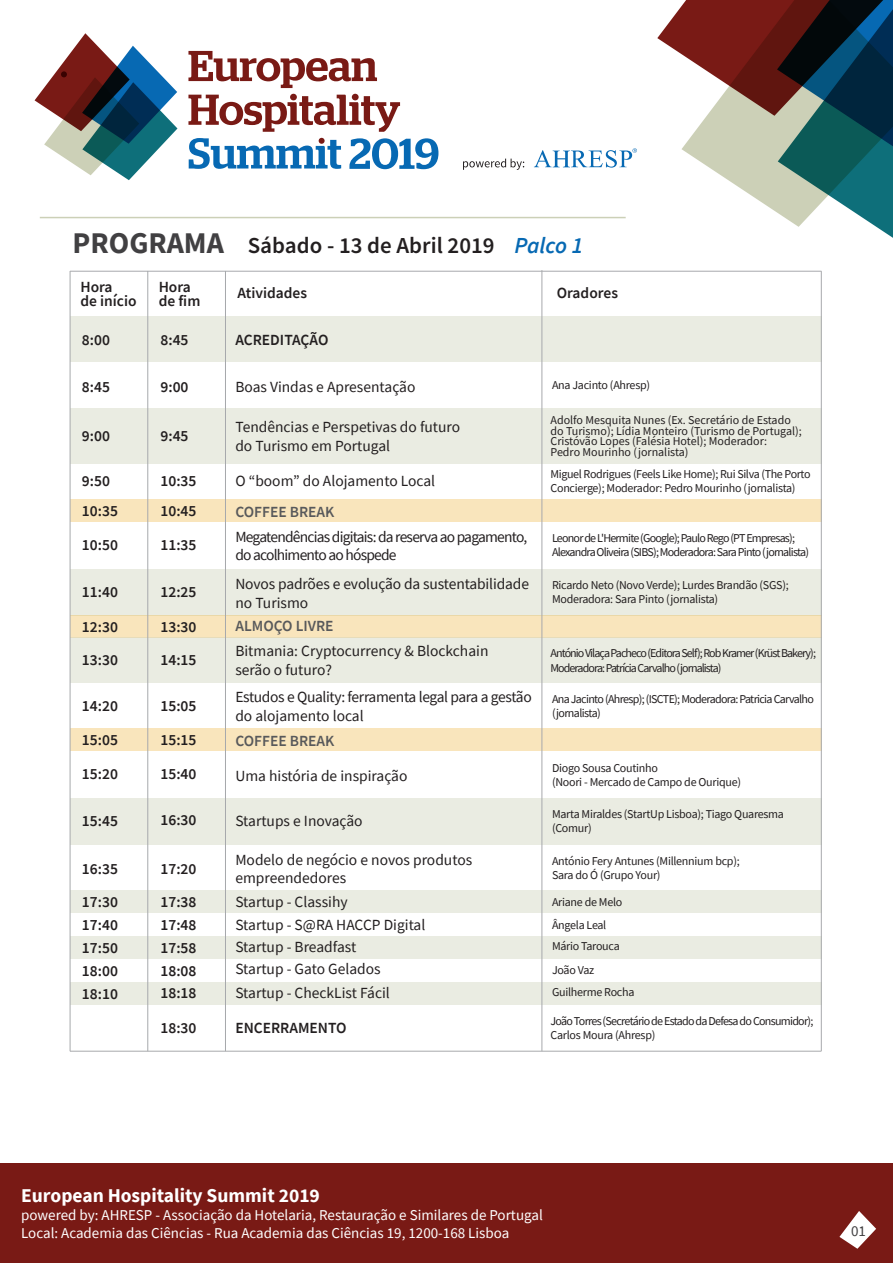
<style>
.page{position:relative;width:893px;height:1263px;background:#fff}
.page>*{position:absolute;margin:0;border:0;box-sizing:border-box;transform-origin:0 0}
.t1{font:700 30px "Source Sans Pro";color:#414042}
.t2{font:600 22.95px "Source Sans Pro";color:#231f20}
.t3{font:700 19.5px "Source Sans Pro";color:#fff}
.t4{font:15.45px/18.6px "Source Sans Pro";color:#231f20}
.t5{font:600 15.45px/13.5px "Source Sans Pro";color:#231f20}
.t6{font:15.45px/18.6px "Source Sans Pro";letter-spacing:-.05em;color:#231f20}
.t7{font:15.45px/18.6px "Source Sans Pro";letter-spacing:-.025em;color:#231f20}
.t8{font:600 15.45px "Source Sans Pro";color:#58595b}
.t9{font:15px/18px "Source Sans Pro";color:#fff}
.t10{font:15px "Source Sans Pro";color:#414042}
.t11{font:12px/14.4px "Source Sans Pro";letter-spacing:-.025em;color:#231f20}
.t12{font:12px/10.5px "Source Sans Pro";color:#231f20}
.t13{font:12px/14.4px "Source Sans Pro";letter-spacing:-.065em;color:#231f20}
.t14{font:12px/14.4px "Source Sans Pro";letter-spacing:-.075em;color:#231f20}
.t15{font:12px/14.4px "Source Sans Pro";letter-spacing:-.06em;color:#231f20}
.t16{font:12px/14.4px "Source Sans Pro";letter-spacing:-.055em;color:#231f20}
.s1{font-style:italic;color:#0769b3}
</style>
<div class="page">
<div style="left:70px;top:890px;width:751px;height:23px;background:#eaece2"></div>
<div style="left:70px;top:936px;width:751px;height:23px;background:#eaece2"></div>
<div style="left:70px;top:982px;width:751px;height:23px;background:#eaece2"></div>
<div style="left:70px;top:316px;width:751px;height:46px;background:#eaece2"></div>
<div style="left:70px;top:798px;width:751px;height:46px;background:#eaece2"></div>
<div style="left:70px;top:569px;width:751px;height:46px;background:#eaece2"></div>
<div style="left:70px;top:499px;width:751px;height:23px;background:#f9e5bc"></div>
<div style="left:70px;top:615px;width:751px;height:23px;background:#f9e5bc"></div>
<div style="left:70px;top:728px;width:751px;height:23px;background:#f9e5bc"></div>
<div style="left:70px;top:408px;width:751px;height:56px;background:#eaece2"></div>
<div style="left:70px;top:637px;width:751px;height:46px;background:#eaece2"></div>
<div style="left:0;top:1164px;width:893px;height:99px;background:#791a15"></div>
<svg style="left:839px;top:1211px;width:37px;height:38px"></svg>
<hr style="left:70px;top:1051px;width:751px;height:1px;background:#a7a9ac">
<hr style="left:542px;top:270px;width:1px;height:781px;background:#a7a9ac">
<hr style="left:148px;top:271px;width:1px;height:780px;background:#a7a9ac">
<hr style="left:225px;top:271px;width:1px;height:780px;background:#a7a9ac">
<hr style="left:821px;top:271px;width:1px;height:780px;background:#a7a9ac">
<hr style="left:70px;top:271px;width:751px;height:1px;background:#a7a9ac">
<hr style="left:70px;top:271px;width:1px;height:780px;background:#a7a9ac">
<hr style="left:40px;top:217px;width:586px;height:1px;background:#ccd0b7">
<svg style="left:534px;top:148px;width:103px;height:20px"></svg>
<svg style="left:463px;top:159px;width:61px;height:11px"></svg>
<svg style="left:657px;top:0;width:236px;height:238px"></svg>
<svg style="left:188px;top:51px;width:189px;height:37px"></svg>
<svg style="left:188px;top:94px;width:212px;height:38px"></svg>
<svg style="left:189px;top:138px;width:152px;height:31px"></svg>
<svg style="left:35px;top:33px;width:142px;height:147px"></svg>
<svg style="left:349px;top:138px;width:89px;height:31px"></svg>
<h1 class="t1" style="left:73px;top:222px;width:153px">PROGRAMA</h1>
<h2 class="t2" style="left:248px;top:231px;width:337px">Sábado - 13 de Abril 2019 <span class="s1">Palco 1</span></h2>
<p class="t5" style="left:80px;top:280px;width:58px">Hora<br>de início</p>
<p class="t5" style="left:159px;top:280px;width:43px">Hora de fim</p>
<p class="t5" style="left:82px;top:333px;width:30px">8:00</p>
<p class="t5" style="left:237px;top:286px;width:71px">Atividades</p>
<p class="t5" style="left:557px;top:286px;width:63px">Oradores</p>
<p class="t5" style="left:160px;top:333px;width:30px">8:45</p>
<p class="t5" style="left:235px;top:333px;width:95px">ACREDITAÇÃO</p>
<p class="t5" style="left:82px;top:380px;width:30px">8:45</p>
<p class="t5" style="left:82px;top:429px;width:30px">9:00</p>
<p class="t5" style="left:82px;top:474px;width:30px">9:50</p>
<p class="t5" style="left:82px;top:504px;width:38px">10:35</p>
<p class="t5" style="left:82px;top:538px;width:38px">10:50</p>
<p class="t5" style="left:82px;top:585px;width:38px">11:40</p>
<p class="t5" style="left:82px;top:619px;width:38px">12:30</p>
<p class="t5" style="left:160px;top:380px;width:30px">9:00</p>
<p class="t4" style="left:235px;top:377px;width:182px">Boas Vindas e Apresentação</p>
<p class="t11" style="left:552px;top:377px;width:100px">Ana Jacinto (Ahresp)</p>
<p class="t12" style="left:550px;top:415px;width:253px">Adolfo Mesquita Nunes (Ex. Secretário de Estado do Turismo); Lídia Monteiro (Turismo de Portugal); Cristóvão Lopes (Falésia Hotel); Moderador:<br>Pedro Mourinho (jornalista)</p>
<p class="t11" style="left:550px;top:466px;width:262px">Miguel Rodrigues (Feels Like Home); Rui Silva (The Porto<br>Concierge); Moderador: Pedro Mourinho (jornalista)</p>
<p class="t13" style="left:552px;top:531px;width:258px">Leonor de L'Hermite (Google); Paulo Rego (PT Empresas);<br>Alexandra Oliveira (SIBS); Moderadora: Sara Pinto (jornalista)</p>
<p class="t11" style="left:552px;top:578px;width:238px">Ricardo Neto (Novo Verde); Lurdes Brandão (SGS);<br>Moderadora: Sara Pinto (jornalista)</p>
<p class="t5" style="left:160px;top:429px;width:30px">9:45</p>
<p class="t4" style="left:235px;top:417px;width:226px">Tendências e Perspetivas do futuro do Turismo em Portugal</p>
<p class="t5" style="left:160px;top:474px;width:38px">10:35</p>
<p class="t4" style="left:235px;top:471px;width:201px">O “boom” do Alojamento Local</p>
<p class="t5" style="left:160px;top:504px;width:38px">10:45</p>
<p class="t8" style="left:235px;top:501px;width:101px">COFFEE BREAK</p>
<p class="t6" style="left:235px;top:527px;width:293px">Megatendências digitais: da reserva ao pagamento, do acolhimento ao hóspede</p>
<p class="t5" style="left:160px;top:538px;width:38px">11:35</p>
<p class="t4" style="left:235px;top:575px;width:295px">Novos padrões e evolução da sustentabilidade no Turismo</p>
<p class="t8" style="left:235px;top:616px;width:100px">ALMOÇO LIVRE</p>
<p class="t5" style="left:160px;top:585px;width:38px">12:25</p>
<p class="t5" style="left:160px;top:619px;width:38px">13:30</p>
<p class="t5" style="left:82px;top:653px;width:38px">13:30</p>
<p class="t5" style="left:160px;top:653px;width:38px">14:15</p>
<p class="t4" style="left:235px;top:641px;width:255px">Bitmania: Cryptocurrency &amp; Blockchain serão o futuro?</p>
<p class="t14" style="left:550px;top:646px;width:267px">António Vilaça Pacheco (Editora Self); Rob Kramer (Krüst Bakery);<br>Moderadora: Patrícia Carvalho (jornalista)</p>
<p class="t5" style="left:82px;top:699px;width:38px">14:20</p>
<p class="t5" style="left:160px;top:699px;width:38px">15:05</p>
<p class="t5" style="left:82px;top:733px;width:38px">15:05</p>
<p class="t5" style="left:160px;top:733px;width:38px">15:15</p>
<p class="t5" style="left:160px;top:767px;width:38px">15:40</p>
<p class="t5" style="left:82px;top:767px;width:38px">15:20</p>
<p class="t5" style="left:82px;top:813px;width:38px">15:45</p>
<p class="t5" style="left:82px;top:862px;width:38px">16:35</p>
<p class="t5" style="left:160px;top:861px;width:38px">17:20</p>
<p class="t5" style="left:82px;top:895px;width:38px">17:30</p>
<p class="t5" style="left:160px;top:895px;width:38px">17:38</p>
<p class="t5" style="left:160px;top:813px;width:38px">16:30</p>
<p class="t5" style="left:82px;top:918px;width:38px">17:40</p>
<p class="t5" style="left:160px;top:918px;width:38px">17:48</p>
<p class="t5" style="left:82px;top:941px;width:38px">17:50</p>
<p class="t5" style="left:160px;top:941px;width:38px">17:58</p>
<p class="t5" style="left:82px;top:987px;width:38px">18:10</p>
<p class="t5" style="left:82px;top:964px;width:38px">18:00</p>
<p class="t5" style="left:160px;top:959px;width:38px;line-height:22.2px">18:08<br>18:18</p>
<p class="t5" style="left:160px;top:1021px;width:38px">18:30</p>
<p class="t7" style="left:235px;top:687px;width:298px">Estudos e Quality: ferramenta legal para a gestão do alojamento local</p>
<p class="t8" style="left:235px;top:731px;width:101px">COFFEE BREAK</p>
<p class="t4" style="left:235px;top:766px;width:174px">Uma história de inspiração</p>
<p class="t4" style="left:235px;top:811px;width:129px">Startups e Inovação</p>
<p class="t4" style="left:235px;top:850px;width:238px">Modelo de negócio e novos produtos empreendedores</p>
<p class="t4" style="left:235px;top:913px;width:191px;line-height:22.6px">Startup - S@RA HACCP Digital<br>Startup - Breadfast<br>Startup - Gato Gelados<br>Startup - CheckList Fácil</p>
<p class="t5" style="left:235px;top:1021px;width:113px">ENCERRAMENTO</p>
<p class="t4" style="left:235px;top:893px;width:114px">Startup - Classihy</p>
<p class="t16" style="left:552px;top:692px;width:263px">Ana Jacinto (Ahresp); (ISCTE); Moderadora: Patricia Carvalho (jornalista)</p>
<p class="t11" style="left:552px;top:760px;width:191px">Diogo Sousa Coutinho<br>(Noori - Mercado de Campo de Ourique)</p>
<p class="t11" style="left:552px;top:806px;width:234px">Marta Miraldes (StartUp Lisboa); Tiago Quaresma (Comur)</p>
<p class="t11" style="left:552px;top:853px;width:189px">António Fery Antunes (Millennium bcp);<br>Sara do Ó (Grupo Your)</p>
<p class="t11" style="left:552px;top:890px;width:72px;line-height:23.9px">Ariane de Melo<br>Ângela Leal</p>
<p class="t11" style="left:552px;top:934px;width:69px;line-height:24px">Mário Tarouca<br>João Vaz</p>
<p class="t11" style="left:552px;top:985px;width:84px">Guilherme Rocha</p>
<p class="t15" style="left:550px;top:1014px;width:264px">João Torres (Secretário de Estado da Defesa do Consumidor);<br>Carlos Moura (Ahresp)</p>
<h3 class="t3" style="left:21px;top:1182px;width:300px">European Hospitality Summit 2019</h3>
<p class="t9" style="left:21px;top:1205px;width:523px">powered by: AHRESP - Associação da Hotelaria, Restauração e Similares de Portugal<br>Local: Academia das Ciências - Rua Academia das Ciências 19, 1200-168 Lisboa</p>
<p class="t10" style="left:851px;top:1221px;width:16px">01</p>
</div>
